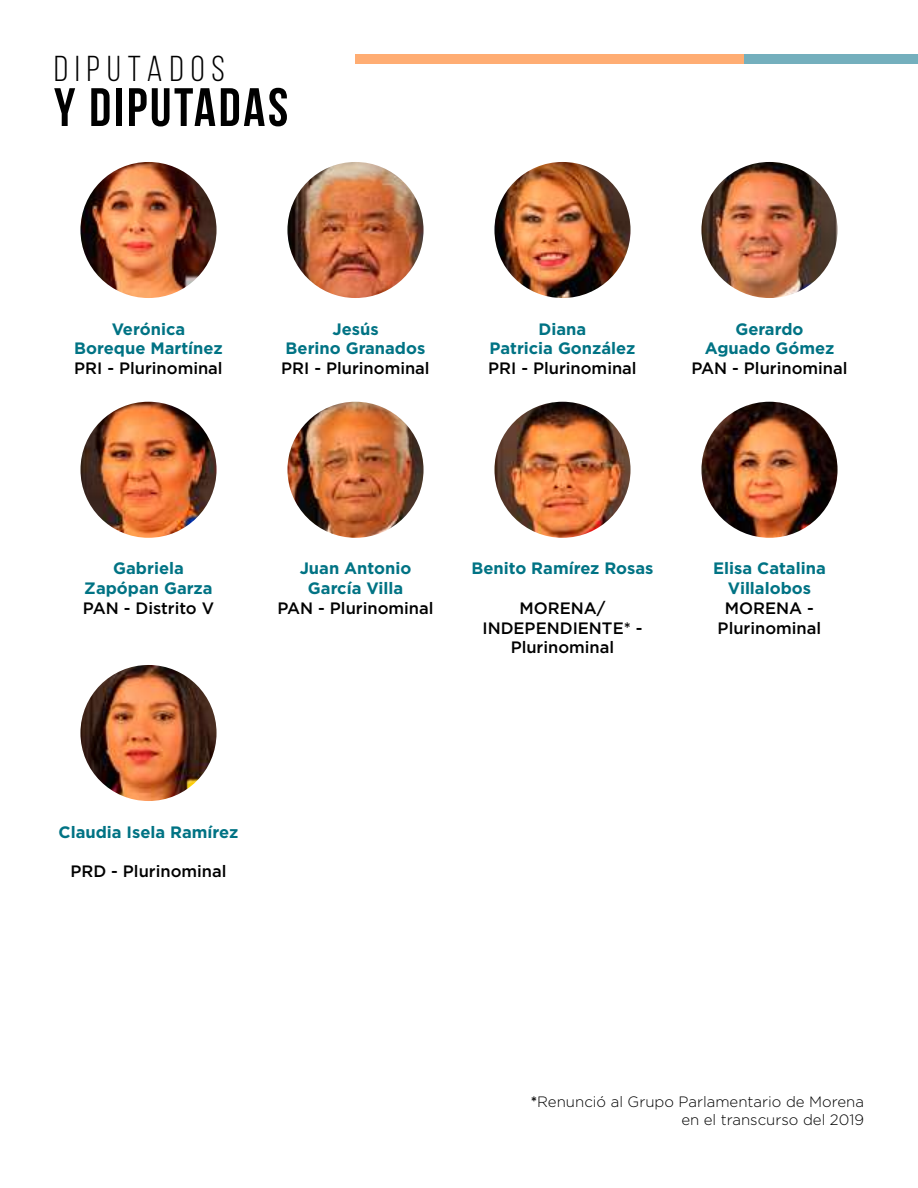
<style>
.page{position:relative;width:918px;height:1188px;background:#fff}
.page>*{position:absolute;margin:0;border:0;box-sizing:border-box;transform-origin:0 0}
.t1{font:700 54px "Bebas Neue";letter-spacing:.05em;color:#000}
.t2{font:36px "Bebas Neue";letter-spacing:.2em;color:#000}
.t3{font:700 16.5px/19.8px "Gotham";color:#007384;text-align:center}
.t4{font:500 16.5px/19.8px "Gotham";color:#000;text-align:center}
.t5{font:300 15px/18px "Gotham";color:#000;text-align:right}
.s1{font-weight:500}
</style>
<div class="page">
<div style="left:356px;top:54px;width:388px;height:10px;background:#ffad73"></div>
<div style="left:744px;top:54px;width:174px;height:10px;background:#74afbd"></div>
<img style="left:80px;top:665px;width:137px;height:136px;border-radius:68px">
<img style="left:80px;top:162px;width:137px;height:136px;border-radius:68px">
<img style="left:80px;top:402px;width:137px;height:136px;border-radius:68px">
<img style="left:287px;top:162px;width:137px;height:136px;border-radius:68px">
<img style="left:287px;top:402px;width:137px;height:136px;border-radius:68px">
<img style="left:494px;top:162px;width:137px;height:136px;border-radius:68px">
<img style="left:494px;top:402px;width:137px;height:136px;border-radius:68px">
<img style="left:701px;top:162px;width:137px;height:136px;border-radius:68px">
<img style="left:701px;top:402px;width:137px;height:136px;border-radius:68px">
<h2 class="t2" style="left:54px;top:49px;width:172px">DIPUTADOS</h2>
<h1 class="t1" style="left:54px;top:78px;width:236px">Y DIPUTADAS</h1>
<p class="t3" style="left:74px;top:319px;width:150px">Verónica<br>Boreque Martínez</p>
<p class="t4" style="left:74px;top:358px;width:150px">PRI - Plurinominal</p>
<p class="t3" style="left:286px;top:319px;width:141px">Jesús<br>Berino Granados</p>
<p class="t4" style="left:281px;top:358px;width:150px">PRI - Plurinominal</p>
<p class="t3" style="left:490px;top:319px;width:147px">Diana<br>Patricia González</p>
<p class="t4" style="left:488px;top:358px;width:150px">PRI - Plurinominal</p>
<p class="t3" style="left:705px;top:319px;width:131px">Gerardo<br>Aguado Gómez</p>
<p class="t4" style="left:691px;top:358px;width:158px">PAN - Plurinominal</p>
<p class="t3" style="left:84px;top:558px;width:130px">Gabriela<br>Zapópan Garza</p>
<p class="t4" style="left:83px;top:598px;width:133px">PAN - Distrito V</p>
<p class="t3" style="left:300px;top:558px;width:113px">Juan Antonio<br>García Villa</p>
<p class="t4" style="left:277px;top:598px;width:158px">PAN - Plurinominal</p>
<p class="t3" style="left:472px;top:558px;width:183px">Benito Ramírez Rosas</p>
<p class="t4" style="left:482px;top:598px;width:162px">MORENA/<br>INDEPENDIENTE* -<br>Plurinominal</p>
<p class="t3" style="left:713px;top:558px;width:114px">Elisa Catalina<br>Villalobos</p>
<p class="t4" style="left:718px;top:598px;width:105px">MORENA -<br>Plurinominal</p>
<p class="t3" style="left:59px;top:822px;width:181px">Claudia Isela Ramírez</p>
<p class="t4" style="left:70px;top:861px;width:158px">PRD - Plurinominal</p>
<p class="t5" style="left:531px;top:1092px;width:335px"><span class="s1">*</span>Renunció al Grupo Parlamentario de Morena en el transcurso del 2019</p>
</div>
